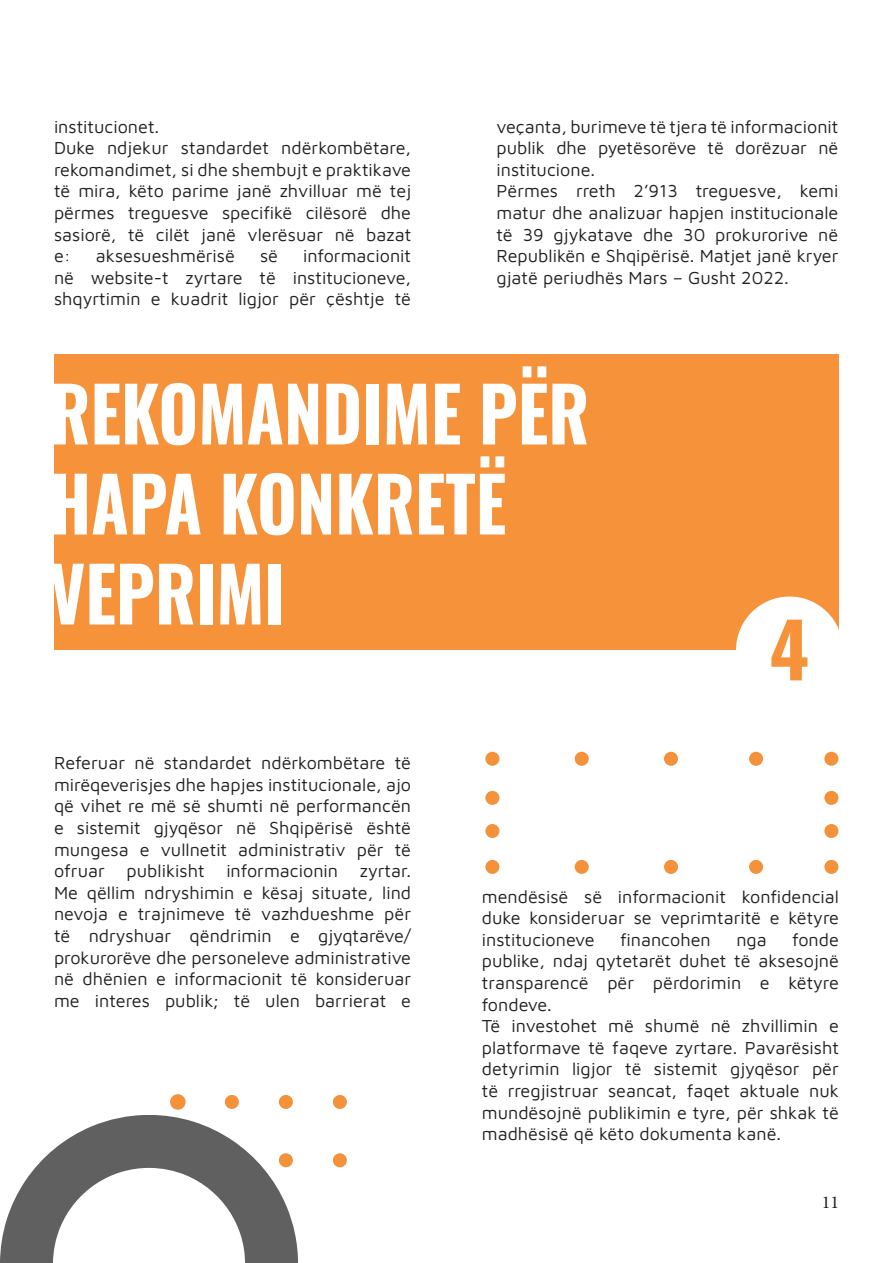
<style>
.page{position:relative;width:893px;height:1263px;background:#fff}
.page>*{position:absolute;margin:0;border:0;box-sizing:border-box;transform-origin:0 0}
.t1{font:700 75px/90px "Oswald";color:#fff;scale:.91 1}
.t2{font:18px/21.6px "Maven Pro";color:#231f20;text-align:justify}
.t3{font:18px "Minion Pro";color:#231f20}
</style>
<div class="page">
<div style="left:54px;top:355px;width:784px;height:295px;background:#f5923a"></div>
<div style="left:736px;top:596px;width:107px;height:107px;background:#fff;border-radius:50%"></div>
<svg style="left:771px;top:620px;width:36px;height:60px"></svg>
<div style="left:171px;top:1095px;width:14px;height:14px;background:#f4923b;border-radius:50%"></div>
<div style="left:170px;top:1094px;width:16px;height:16px;border:2px solid #f59139;border-radius:50%"></div>
<div style="left:225px;top:1095px;width:14px;height:14px;background:#f4923b;border-radius:50%"></div>
<div style="left:279px;top:1095px;width:14px;height:14px;background:#f4923b;border-radius:50%"></div>
<div style="left:333px;top:1095px;width:14px;height:14px;background:#f4923b;border-radius:50%"></div>
<div style="left:333px;top:1153px;width:14px;height:14px;background:#f4923b;border-radius:50%"></div>
<div style="left:485px;top:752px;width:14px;height:14px;background:#f4923b;border-radius:50%"></div>
<div style="left:485px;top:791px;width:14px;height:14px;background:#f4923b;border-radius:50%"></div>
<div style="left:485px;top:824px;width:14px;height:14px;background:#f4923b;border-radius:50%"></div>
<div style="left:485px;top:860px;width:14px;height:14px;background:#f4923b;border-radius:50%"></div>
<div style="left:664px;top:752px;width:14px;height:14px;background:#f4923b;border-radius:50%"></div>
<div style="left:575px;top:752px;width:14px;height:14px;background:#f4923b;border-radius:50%"></div>
<div style="left:749px;top:752px;width:14px;height:14px;background:#f4923b;border-radius:50%"></div>
<div style="left:664px;top:860px;width:14px;height:14px;background:#f4923b;border-radius:50%"></div>
<div style="left:575px;top:860px;width:14px;height:14px;background:#f4923b;border-radius:50%"></div>
<div style="left:749px;top:860px;width:14px;height:14px;background:#f4923b;border-radius:50%"></div>
<div style="left:824px;top:752px;width:14px;height:14px;background:#f4923b;border-radius:50%"></div>
<div style="left:824px;top:791px;width:14px;height:14px;background:#f4923b;border-radius:50%"></div>
<div style="left:824px;top:824px;width:14px;height:14px;background:#f4923b;border-radius:50%"></div>
<div style="left:824px;top:860px;width:14px;height:14px;background:#f4923b;border-radius:50%"></div>
<svg style="left:0;top:1115px;width:297px;height:148px"></svg>
<p class="t2" style="left:54px;top:115px;width:107px">institucionet.</p>
<p class="t2" style="left:54px;top:136px;width:359px">Duke ndjekur standardet ndërkombëtare, rekomandimet, si dhe shembujt e praktikave të mira, këto parime janë zhvilluar më tej përmes treguesve specifikë cilësorë dhe sasiorë, të cilët janë vlerësuar në bazat e:</p>
<p class="t2" style="left:96px;top:244px;width:141px">aksesueshmërisë</p>
<p class="t2" style="left:260px;top:244px;width:20px">së</p>
<p class="t2" style="left:54px;top:244px;width:359px;text-indent:249px">informacionit në website-t zyrtare të institucioneve, shqyrtimin e kuadrit ligjor për çështje të</p>
<p class="t2" style="left:496px;top:115px;width:343px">veçanta, burimeve të tjera të informacionit publik dhe pyetësorëve të dorëzuar në institucione.</p>
<p class="t2" style="left:496px;top:179px;width:343px">Përmes rreth 2’913 treguesve, kemi matur dhe analizuar hapjen institucionale të 39 gjykatave dhe 30 prokurorive në Republikën e Shqipërisë. Matjet janë kryer gjatë periudhës Mars – Gusht 2022.</p>
<p class="t1" style="left:50px;top:362px;width:595px">REKOMANDIME PËR<br>HAPA KONKRETË<br>VEPRIMI</p>
<p class="t2" style="left:54px;top:751px;width:359px">Referuar në standardet ndërkombëtare të mirëqeverisjes dhe hapjes institucionale, ajo që vihet re më së shumti në performancën e sistemit gjyqësor në Shqipërisë është mungesa e vullnetit administrativ për të ofruar publikisht informacionin zyrtar.<br>Me qëllim ndryshimin e kësaj situate, lind nevoja e trajnimeve të vazhdueshme për të ndryshuar qëndrimin e gjyqtarëve/ prokurorëve dhe personeleve administrative në dhënien e informacionit të konsideruar me interes publik; të ulen barrierat e</p>
<p class="t2" style="left:482px;top:884px;width:359px">mendësisë së informacionit konfidencial duke konsideruar se veprimtaritë e këtyre institucioneve</p>
<p class="t2" style="left:620px;top:927px;width:92px">financohen</p>
<p class="t2" style="left:736px;top:927px;width:32px">nga</p>
<p class="t2" style="left:482px;top:927px;width:359px;text-indent:310px">fonde publike, ndaj qytetarët duhet të aksesojnë transparencë për përdorimin e këtyre fondeve.</p>
<p class="t2" style="left:482px;top:1014px;width:359px">Të investohet më shumë në zhvillimin e platformave të faqeve zyrtare. Pavarësisht detyrimin ligjor të sistemit gjyqësor për të rregjistruar seancat, faqet aktuale nuk mundësojnë publikimin e tyre, për shkak të madhësisë që këto dokumenta kanë.</p>
<p class="t3" style="left:822px;top:1190px;width:19px">11</p>
</div>
